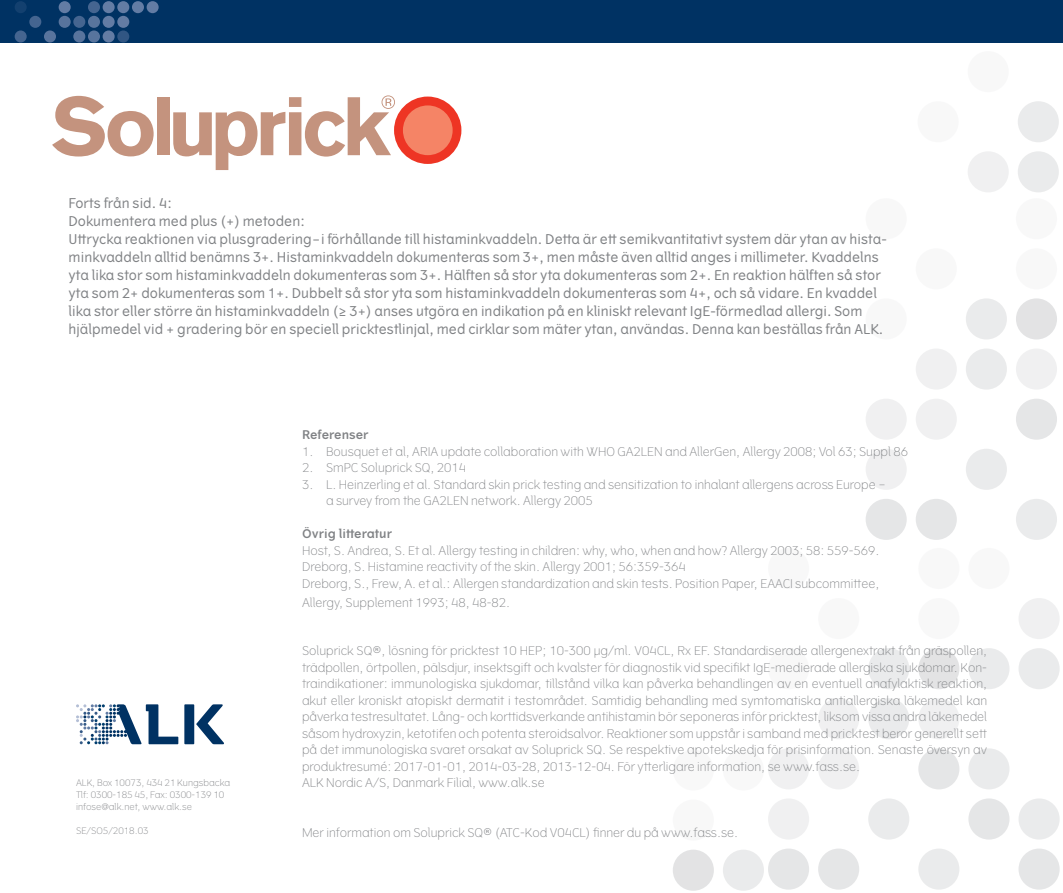
<style>
.page{position:relative;width:1063px;height:893px;background:#fff}
.page>*{position:absolute;margin:0;border:0;box-sizing:border-box;transform-origin:0 0}
.t1{font:13.5px/18px "Vertigo";letter-spacing:.005em;color:#808285}
.t2{font:300 12px/16.5px "Vertigo";color:#808285}
.t3{font:600 12px "Vertigo";color:#808285}
.t4{font:300 9px/12px "Vertigo";color:#808285}
</style>
<div class="page">
<div style="left:866px;top:198px;width:41px;height:41px;background:#f8f8f8;border-radius:50%"></div>
<div style="left:1016px;top:198px;width:41px;height:41px;background:#f8f8f8;border-radius:50%"></div>
<div style="left:916px;top:248px;width:41px;height:41px;background:#f8f8f8;border-radius:50%"></div>
<div style="left:1016px;top:248px;width:41px;height:41px;background:#f8f8f8;border-radius:50%"></div>
<div style="left:866px;top:298px;width:41px;height:41px;background:#f8f8f8;border-radius:50%"></div>
<div style="left:966px;top:298px;width:41px;height:41px;background:#eaebec;border-radius:50%"></div>
<div style="left:1016px;top:298px;width:41px;height:41px;background:#e3e3e4;border-radius:50%"></div>
<div style="left:916px;top:348px;width:41px;height:42px;background:#f0f0f1;border-radius:50%"></div>
<div style="left:966px;top:348px;width:41px;height:42px;background:#eaebec;border-radius:50%"></div>
<div style="left:1016px;top:348px;width:41px;height:42px;background:#f0f0f1;border-radius:50%"></div>
<div style="left:866px;top:399px;width:41px;height:41px;background:#f0f0f1;border-radius:50%"></div>
<div style="left:916px;top:399px;width:41px;height:41px;background:#f0f0f1;border-radius:50%"></div>
<div style="left:1016px;top:399px;width:41px;height:41px;background:#e5e6e7;border-radius:50%"></div>
<div style="left:866px;top:449px;width:41px;height:41px;background:#f0f0f1;border-radius:50%"></div>
<div style="left:966px;top:449px;width:41px;height:41px;background:#eaebec;border-radius:50%"></div>
<div style="left:866px;top:499px;width:41px;height:41px;background:#e5e6e7;border-radius:50%"></div>
<div style="left:916px;top:499px;width:41px;height:41px;background:#e5e6e7;border-radius:50%"></div>
<div style="left:1016px;top:499px;width:41px;height:41px;background:#eaebec;border-radius:50%"></div>
<div style="left:768px;top:548px;width:41px;height:41px;background:#f8f8f8;border-radius:50%"></div>
<div style="left:918px;top:548px;width:41px;height:41px;background:#f8f8f8;border-radius:50%"></div>
<div style="left:968px;top:548px;width:42px;height:41px;background:#f8f8f8;border-radius:50%"></div>
<div style="left:818px;top:598px;width:41px;height:41px;background:#f8f8f8;border-radius:50%"></div>
<div style="left:918px;top:598px;width:41px;height:41px;background:#f8f8f8;border-radius:50%"></div>
<div style="left:1019px;top:598px;width:41px;height:41px;background:#f0f0f1;border-radius:50%"></div>
<div style="left:768px;top:648px;width:41px;height:41px;background:#f8f8f8;border-radius:50%"></div>
<div style="left:868px;top:648px;width:41px;height:41px;background:#eaebec;border-radius:50%"></div>
<div style="left:918px;top:648px;width:41px;height:41px;background:#e3e3e4;border-radius:50%"></div>
<div style="left:968px;top:648px;width:42px;height:41px;background:#eaebec;border-radius:50%"></div>
<div style="left:1019px;top:648px;width:41px;height:41px;background:#eaebec;border-radius:50%"></div>
<div style="left:818px;top:698px;width:41px;height:41px;background:#f0f0f1;border-radius:50%"></div>
<div style="left:868px;top:698px;width:41px;height:41px;background:#eaebec;border-radius:50%"></div>
<div style="left:918px;top:698px;width:41px;height:41px;background:#f0f0f1;border-radius:50%"></div>
<div style="left:768px;top:748px;width:41px;height:41px;background:#f0f0f1;border-radius:50%"></div>
<div style="left:818px;top:748px;width:41px;height:41px;background:#f0f0f1;border-radius:50%"></div>
<div style="left:918px;top:748px;width:41px;height:41px;background:#e5e6e7;border-radius:50%"></div>
<div style="left:968px;top:748px;width:42px;height:41px;background:#eaebec;border-radius:50%"></div>
<div style="left:768px;top:798px;width:41px;height:42px;background:#f0f0f1;border-radius:50%"></div>
<div style="left:868px;top:798px;width:41px;height:42px;background:#eaebec;border-radius:50%"></div>
<div style="left:968px;top:798px;width:42px;height:42px;background:#e5e6e7;border-radius:50%"></div>
<div style="left:1019px;top:798px;width:41px;height:42px;background:#eaebec;border-radius:50%"></div>
<div style="left:768px;top:848px;width:41px;height:42px;background:#e5e6e7;border-radius:50%"></div>
<div style="left:818px;top:848px;width:41px;height:42px;background:#e5e6e7;border-radius:50%"></div>
<div style="left:918px;top:848px;width:41px;height:42px;background:#eaebec;border-radius:50%"></div>
<div style="left:1019px;top:848px;width:41px;height:42px;background:#e5e6e7;border-radius:50%"></div>
<div style="left:968px;top:51px;width:41px;height:41px;background:#f8f8f8;border-radius:50%"></div>
<div style="left:918px;top:101px;width:41px;height:41px;background:#f8f8f8;border-radius:50%"></div>
<div style="left:1018px;top:101px;width:41px;height:41px;background:#eaebec;border-radius:50%"></div>
<div style="left:968px;top:151px;width:41px;height:41px;background:#f0f0f1;border-radius:50%"></div>
<div style="left:1018px;top:151px;width:41px;height:41px;background:#eaebec;border-radius:50%"></div>
<div style="left:673px;top:749px;width:41px;height:41px;background:#f8f8f8;border-radius:50%"></div>
<div style="left:723px;top:749px;width:41px;height:41px;background:#f8f8f8;border-radius:50%"></div>
<div style="left:673px;top:799px;width:41px;height:42px;background:#f8f8f8;border-radius:50%"></div>
<div style="left:673px;top:850px;width:41px;height:41px;background:#e3e3e4;border-radius:50%"></div>
<div style="left:723px;top:850px;width:41px;height:41px;background:#eaebec;border-radius:50%"></div>
<div style="left:0;top:0;width:1063px;height:43px;background:#003263"></div>
<div style="left:15px;top:1px;width:12px;height:12px;background:#13406f;border-radius:50%"></div>
<svg style="left:15px;top:30px;width:12px;height:13px"></svg>
<div style="left:29px;top:16px;width:12px;height:12px;background:#456590;border-radius:50%"></div>
<svg style="left:44px;top:30px;width:12px;height:13px"></svg>
<div style="left:59px;top:1px;width:12px;height:12px;background:#637ca4;border-radius:50%"></div>
<div style="left:59px;top:16px;width:12px;height:12px;background:#58749d;border-radius:50%"></div>
<div style="left:73px;top:16px;width:12px;height:12px;background:#456590;border-radius:50%"></div>
<svg style="left:73px;top:30px;width:12px;height:13px"></svg>
<div style="left:88px;top:1px;width:12px;height:12px;background:#456590;border-radius:50%"></div>
<div style="left:88px;top:16px;width:12px;height:12px;background:#58749d;border-radius:50%"></div>
<svg style="left:88px;top:30px;width:12px;height:13px"></svg>
<div style="left:103px;top:1px;width:12px;height:12px;background:#637ca4;border-radius:50%"></div>
<div style="left:103px;top:16px;width:12px;height:12px;background:#637ca4;border-radius:50%"></div>
<div style="left:103px;top:30px;width:12px;height:13px;background:#637ca4;border-radius:50%"></div>
<div style="left:117px;top:1px;width:12px;height:12px;background:#637ca4;border-radius:50%"></div>
<div style="left:117px;top:16px;width:12px;height:12px;background:#637ca4;border-radius:50%"></div>
<svg style="left:117px;top:30px;width:12px;height:13px"></svg>
<div style="left:132px;top:1px;width:12px;height:12px;background:#637ca4;border-radius:50%"></div>
<div style="left:147px;top:1px;width:12px;height:12px;background:#637ca4;border-radius:50%"></div>
<div style="left:394px;top:97px;width:67px;height:67px;background:#ee3524;border-radius:50%"></div>
<div style="left:403px;top:105px;width:50px;height:50px;background:#f58466;border-radius:50%"></div>
<svg style="left:52px;top:96px;width:102px;height:61px"></svg>
<div style="left:157px;top:97px;width:12px;height:58px;background:#c4937e"></div>
<svg style="left:173px;top:95px;width:222px;height:75px"></svg>
<div style="left:184px;top:704px;width:10px;height:40px;background:#003263"></div>
<svg style="left:196px;top:704px;width:28px;height:40px"></svg>
<svg style="left:76px;top:704px;width:102px;height:40px"></svg>
<p class="t1" style="left:69px;top:195px;width:820px">Forts från sid. 4:<br>Dokumentera med plus (+) metoden:<br>Uttrycka reaktionen via plusgradering–i förhållande till histaminkvaddeln. Detta är ett semikvantitativt system där ytan av hista&shy;minkvaddeln alltid benämns 3+. Histaminkvaddeln dokumenteras som 3+, men måste även alltid anges i millimeter. Kvaddelns yta lika stor som histaminkvaddeln dokumenteras som 3+. Hälften så stor yta dokumenteras som 2+. En reaktion hälften så stor yta som 2+ dokumenteras som 1+. Dubbelt så stor yta som histaminkvaddeln dokumenteras som 4+, och så vidare. En kvaddel lika stor eller större än histaminkvaddeln (≥ 3+) anses utgöra en indikation på en kliniskt relevant IgE-förmedlad allergi. Som hjälpmedel vid + gradering bör en speciell pricktestlinjal, med cirklar som mäter ytan, användas. Denna kan beställas från ALK.</p>
<p class="t4" style="left:76px;top:777px;width:156px">ALK, Box 10073, 434 21 Kungsbacka<br>Tlf: 0300-185 45, Fax: 0300-139 10 infose@alk.net, www.alk.se</p>
<p class="t4" style="left:76px;top:825px;width:74px">SE/SO5/2018.03</p>
<p class="t3" style="left:302px;top:428px;width:68px">Referenser</p>
<p class="t2" style="left:302px;top:443px;width:607px">1. Bousquet et al, ARIA update collaboration with WHO GA2LEN and AllerGen, Allergy 2008; Vol 63; Suppl 86</p>
<p class="t2" style="left:302px;top:460px;width:166px">2. SmPC Soluprick SQ, 2014</p>
<p class="t2" style="left:326px;top:476px;width:562px;text-indent:-24px">3. L. Heinzerling et al. Standard skin prick testing and sensitization to inhalant allergens across Europe – a survey from the GA2LEN network. Allergy 2005</p>
<p class="t3" style="left:302px;top:527px;width:92px">Övrig litteratur</p>
<p class="t2" style="left:302px;top:542px;width:579px">Host, S. Andrea, S. Et al. Allergy testing in children: why, who, when and how? Allergy 2003; 58: 559-569.<br>Dreborg, S. Histamine reactivity of the skin. Allergy 2001; 56:359-364<br>Dreborg, S., Frew, A. et al.: Allergen standardization and skin tests. Position Paper, EAACI subcommittee,</p>
<p class="t2" style="left:302px;top:595px;width:210px">Allergy, Supplement 1993; 48, 48-82.</p>
<p class="t2" style="left:302px;top:643px;width:687px">Soluprick SQ®, lösning för pricktest 10 HEP; 10-300 μg/ml. V04CL, Rx EF. Standardiserade allergenextrakt från gräspollen, trädpollen, örtpollen, pälsdjur, insektsgift och kvalster för diagnostik vid specifikt IgE-medierade allergiska sjukdomar. Kon&shy;traindikationer: immunologiska sjukdomar, tillstånd vilka kan påverka behandlingen av en eventuell anafylaktisk reaktion, akut eller kroniskt atopiskt dermatit i testområdet. Samtidig behandling med symtomatiska antiallergiska läkemedel kan påverka testresultatet. Lång- och korttidsverkande antihistamin bör seponeras inför pricktest, liksom vissa andra läkemedel såsom hydroxyzin, ketotifen och potenta steroidsalvor. Reaktioner som uppstår i samband med pricktest beror generellt sett på det immunologiska svaret orsakat av Soluprick SQ. Se respektive apotekskedja för prisinformation. Senaste översyn av produktresumé: 2017-01-01, 2014-03-28, 2013-12-04. För ytterligare information, se www.fass.se.<br>ALK Nordic A/S, Danmark Filial, www.alk.se</p>
<p class="t2" style="left:302px;top:824px;width:438px">Mer information om Soluprick SQ® (ATC-Kod V04CL) finner du på www.fass.se.</p>
</div>
